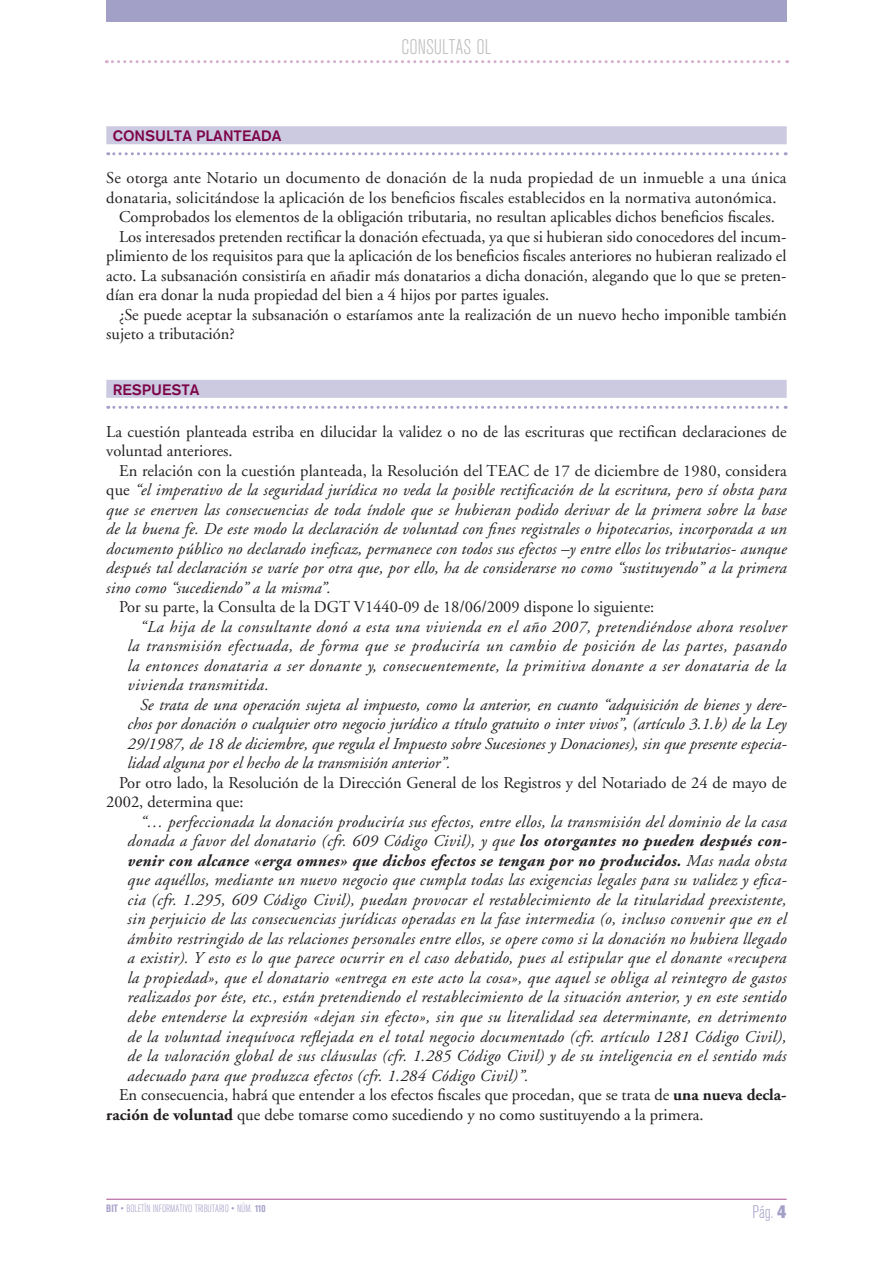
<style>
.page{position:relative;width:893px;height:1263px;background:#fff}
.page>*{position:absolute;margin:0;border:0;box-sizing:border-box;transform-origin:0 0}
.t1{font:300 condensed 21px "Akzidenz Grotesk BE";color:#bcbdc0}
.t2{font:300 condensed 18px "Akzidenz Grotesk BE";color:#a3a0c8}
.t3{font:italic 16.5px/19.5px "Adobe Garamond";letter-spacing:.02em;color:#231f20;text-align:justify}
.t4{font:16.5px/19.5px "Adobe Garamond";color:#231f20}
.t5{font:italic 700 16.5px "Adobe Garamond";letter-spacing:.02em;color:#231f20}
.t6{font:500 15px "Akzidenz Grotesk BE";color:#7d0449}
.t7{font:300 condensed 10.5px "Akzidenz Grotesk BE";color:#a3a0c8}
.s1{font-style:normal}
.s2{font-weight:700}
.s3{font-weight:400}
.s4{font-weight:800;font-stretch:normal}
</style>
<div class="page">
<hr style="left:106px;top:1199px;width:681px;height:1px;background:#a84d90">
<div style="left:106px;top:0;width:681px;height:21px;background:#a3a0c8"></div>
<svg style="left:106px;top:60px;width:682px;height:3px"></svg>
<div style="left:106px;top:126px;width:681px;height:18px;background:#cbcae1"></div>
<svg style="left:108px;top:152px;width:678px;height:3px"></svg>
<div style="left:106px;top:380px;width:681px;height:18px;background:#cbcae1"></div>
<svg style="left:108px;top:406px;width:678px;height:3px"></svg>
<p class="t1" style="left:402px;top:36px;width:83px">CONSULTAS OL</p>
<p class="t6" style="left:113px;top:127px;width:63px">CONSULTA</p>
<p class="t6" style="left:196px;top:127px;width:67px">PLANTEADA</p>
<p class="t4" style="left:106px;top:169px;width:682px">Se otorga ante Notario un documento de donación de la nuda propiedad de un inmueble a una única</p>
<p class="t4" style="left:106px;top:188px;width:672px">donataria, solicitándose la aplicación de los beneficios fiscales establecidos en la normativa autonómica.</p>
<p class="t4" style="left:119px;top:208px;width:657px">Comprobados los elementos de la obligación tributaria, no resultan aplicables dichos beneficios fiscales.</p>
<p class="t4" style="left:119px;top:227px;width:669px">Los interesados pretenden rectificar la donación efectuada, ya que si hubieran sido conocedores del incum-</p>
<p class="t4" style="left:106px;top:247px;width:682px">plimiento de los requisitos para que la aplicación de los beneficios fiscales anteriores no hubieran realizado el</p>
<p class="t4" style="left:106px;top:266px;width:682px">acto. La subsanación consistiría en añadir más donatarios a dicha donación, alegando que lo que se preten-</p>
<p class="t4" style="left:106px;top:286px;width:444px">dían era donar la nuda propiedad del bien a 4 hijos por partes iguales.</p>
<p class="t4" style="left:119px;top:305px;width:669px">¿Se puede aceptar la subsanación o estaríamos ante la realización de un nuevo hecho imponible también</p>
<p class="t4" style="left:106px;top:325px;width:130px">sujeto a tributación?</p>
<p class="t6" style="left:113px;top:380px;width:79px">RESPUESTA</p>
<p class="t4" style="left:106px;top:422px;width:682px">La cuestión planteada estriba en dilucidar la validez o no de las escrituras que rectifican declaraciones de voluntad anteriores.</p>
<p class="t3" style="left:106px;top:461px;width:682px;text-indent:13px"><span class="s1">En relación con la cuestión planteada, la Resolución del TEAC de 17 de diciembre de 1980, considera que</span> “el imperativo de la seguridad jurídica no veda la posible rectificación de la escritura, pero sí obsta para que se enerven las consecuencias de toda índole que se hubieran podido derivar de la primera sobre la base de la buena fe. De este modo la declaración de voluntad con fines registrales o hipotecarios, incorporada a un documento público no declarado ineficaz, permanece con todos sus efectos –y entre ellos los tributarios- aunque después tal declaración se varíe por otra que, por ello, ha de considerarse no como “sustituyendo” a la primera sino como “sucediendo” a la misma”.</p>
<p class="t4" style="left:119px;top:598px;width:537px">Por su parte, la Consulta de la DGT V1440-09 de 18/06/2009 dispone lo siguiente:</p>
<p class="t3" style="left:128px;top:617px;width:661px;text-indent:13px">“La hija de la consultante donó a esta una vivienda en el año 2007, pretendiéndose ahora resolver la transmisión efectuada, de forma que se produciría un cambio de posición de las partes, pasando la entonces donataria a ser donante y, consecuentemente, la primitiva donante a ser donataria de la vivienda transmitida.</p>
<p class="t3" style="left:128px;top:695px;width:661px;text-indent:13px">Se trata de una operación sujeta al impuesto, como la anterior, en cuanto “adquisición de bienes y dere&shy;chos por donación o cualquier otro negocio jurídico a título gratuito o inter vivos”, (artículo 3.1.b) de la Ley 29/1987, de 18 de diciembre, que regula el Impuesto sobre Sucesiones y Donaciones), sin que presente especia&shy;lidad alguna por el hecho de la transmisión anterior”.</p>
<p class="t4" style="left:106px;top:773px;width:682px;text-indent:13px">Por otro lado, la Resolución de la Dirección General de los Registros y del Notariado de 24 de mayo de<br>2002, determina que:</p>
<p class="t3" style="left:140px;top:812px;width:648px">“… perfeccionada la donación produciría sus efectos, entre ellos, la transmisión del dominio de la casa</p>
<p class="t3" style="left:128px;top:832px;width:661px">donada a favor del donatario (cfr. 609 Código Civil), y que <span class="s2">los otorgantes no pueden después con-</span></p>
<p class="t5" style="left:128px;top:852px;width:661px">venir con alcance «erga omnes» que dichos efectos se tengan por no producidos. <span class="s3">Mas nada obsta</span></p>
<p class="t3" style="left:128px;top:871px;width:661px">que aquéllos, mediante un nuevo negocio que cumpla todas las exigencias legales para su validez y efica-</p>
<p class="t3" style="left:128px;top:890px;width:660px">cia (cfr. 1.295, 609 Código Civil), puedan provocar el restablecimiento de la titularidad preexistente,</p>
<p class="t3" style="left:128px;top:910px;width:661px">sin perjuicio de las consecuencias jurídicas operadas en la fase intermedia (o, incluso convenir que en el</p>
<p class="t3" style="left:128px;top:929px;width:661px">ámbito restringido de las relaciones personales entre ellos, se opere como si la donación no hubiera llegado</p>
<p class="t3" style="left:128px;top:949px;width:660px">a existir). Y esto es lo que parece ocurrir en el caso debatido, pues al estipular que el donante «recupera</p>
<p class="t3" style="left:128px;top:968px;width:660px">la propiedad», que el donatario «entrega en este acto la cosa», que aquel se obliga al reintegro de gastos</p>
<p class="t3" style="left:128px;top:988px;width:661px">realizados por éste, etc., están pretendiendo el restablecimiento de la situación anterior, y en este sentido</p>
<p class="t3" style="left:128px;top:1007px;width:660px">debe entenderse la expresión «dejan sin efecto», sin que su literalidad sea determinante, en detrimento</p>
<p class="t3" style="left:128px;top:1027px;width:661px">de la voluntad inequívoca reflejada en el total negocio documentado (cfr. artículo 1281 Código Civil),</p>
<p class="t3" style="left:128px;top:1046px;width:660px">de la valoración global de sus cláusulas (cfr. 1.285 Código Civil) y de su inteligencia en el sentido más</p>
<p class="t3" style="left:128px;top:1066px;width:403px">adecuado para que produzca efectos (cfr. 1.284 Código Civil)”.</p>
<p class="t4" style="left:119px;top:1085px;width:669px">En consecuencia, habrá que entender a los efectos fiscales que procedan, que se trata de <span class="s2">una nueva decla-</span></p>
<p class="t4" style="left:106px;top:1105px;width:599px"><span class="s2">ración de voluntad</span> que debe tomarse como sucediendo y no como sustituyendo a la primera.</p>
<p class="t7" style="left:106px;top:1203px;width:161px"><span class="s2">BIT</span> • BOLETÍN INFORMATIVO TRIBUTARIO • N ÚM. <span class="s2">110</span></p>
<p class="t2" style="left:752px;top:1202px;width:36px">PÁG. <span class="s4">4</span></p>
</div>
